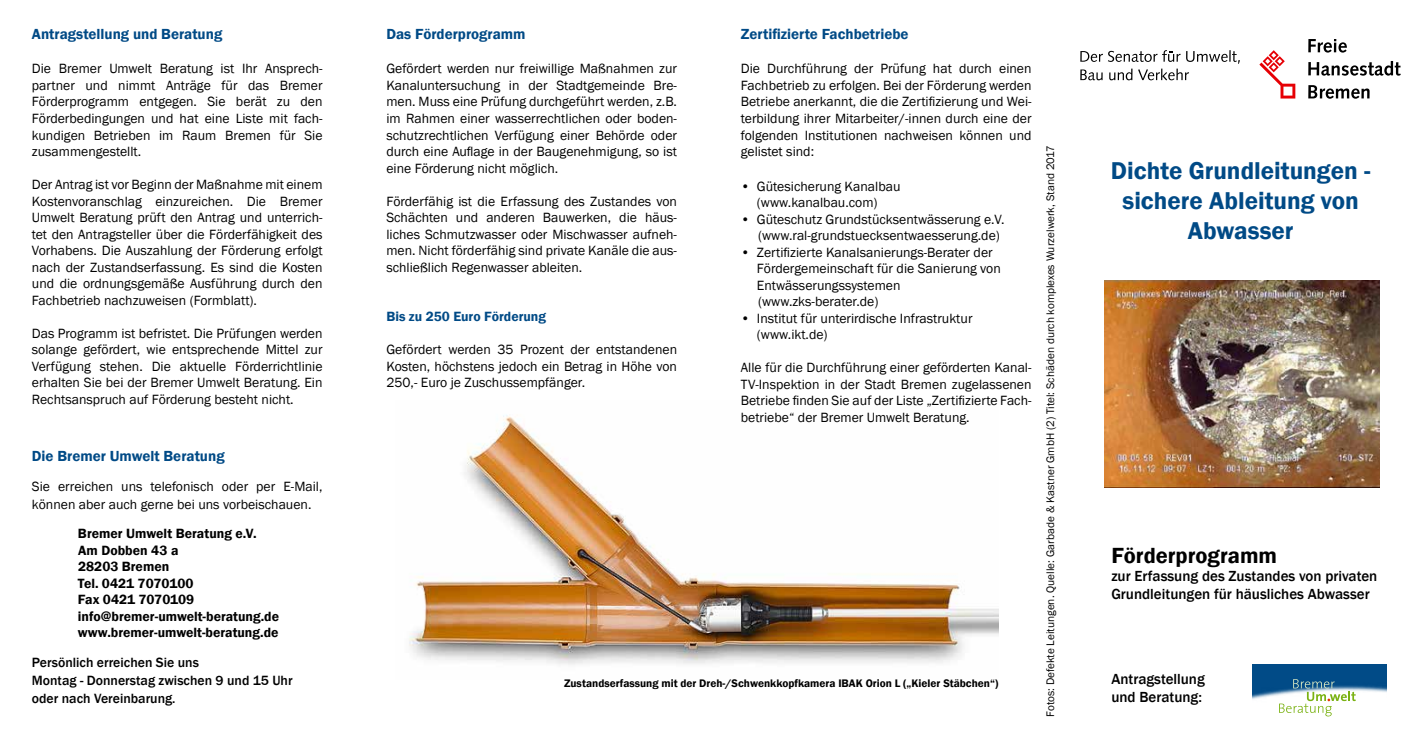
<style>
.page{position:relative;width:1418px;height:745px;background:#fff}
.page>*{position:absolute;margin:0;border:0;box-sizing:border-box;transform-origin:0 0}
.t1{font:600 25px/30px "Franklin Gothic";color:#004a86;text-align:center}
.t2{font:600 22.5px "Franklin Gothic";color:#000}
.t3{font:500 15px/18px "Franklin Gothic";color:#000}
.t4{font:600 15px "Franklin Gothic";color:#004a86}
.t5{font:13.75px/16.5px "Franklin Gothic";color:#000;text-align:justify}
.t6{font:600 13.75px/16.5px "Franklin Gothic";color:#000}
.t7{font:500 13.75px/17.8px "Franklin Gothic";color:#000}
.t8{font:600 13.75px "Franklin Gothic";color:#004a86}
.t9{font:11.25px "Franklin Gothic";color:#000}
.t10{font:600 11.25px "Franklin Gothic";color:#000}
</style>
<div class="page">
<img style="left:409px;top:415px;width:589px;height:250px">
<img style="left:1252px;top:664px;width:133px;height:37px">
<svg style="left:1278px;top:678px;width:77px;height:38px"></svg>
<img style="left:1104px;top:281px;width:274px;height:205px">
<svg style="left:1308px;top:39px;width:38px;height:14px"></svg>
<svg style="left:1308px;top:61px;width:92px;height:15px"></svg>
<svg style="left:1308px;top:85px;width:61px;height:14px"></svg>
<svg style="left:1259px;top:50px;width:36px;height:48px"></svg>
<svg style="left:1080px;top:50px;width:159px;height:30px"></svg>
<p class="t4" style="left:32px;top:25px;width:192px">Antragstellung und Beratung</p>
<p class="t5" style="left:32px;top:61px;width:292px">Die Bremer Umwelt Beratung ist Ihr Ansprech&shy;partner und nimmt Anträge für das Bremer Förderprogramm entgegen. Sie berät zu den Förderbedingungen und hat eine Liste mit fach&shy;kundigen Betrieben im Raum Bremen für Sie zusammengestellt.</p>
<p class="t5" style="left:32px;top:176px;width:292px">Der Antrag ist vor Beginn der Maßnahme mit einem Kostenvoranschlag einzureichen. Die Bremer Umwelt Beratung prüft den Antrag und unterrich&shy;tet den Antragsteller über die Förderfähigkeit des Vorhabens. Die Auszahlung der Förderung erfolgt nach der Zustandserfassung. Es sind die Kosten und die ordnungsgemäße Ausführung durch den Fachbetrieb nachzuweisen (Formblatt).</p>
<p class="t5" style="left:32px;top:325px;width:292px">Das Programm ist befristet. Die Prüfungen werden solange gefördert, wie entsprechende Mittel zur Verfügung stehen. Die aktuelle Förderrichtlinie erhalten Sie bei der Bremer Umwelt Beratung. Ein Rechtsanspruch auf Förderung besteht nicht.</p>
<p class="t4" style="left:32px;top:447px;width:194px">Die Bremer Umwelt Beratung</p>
<p class="t5" style="left:32px;top:478px;width:292px;line-height:17.5px">Sie erreichen uns telefonisch oder per E-Mail, können aber auch gerne bei uns vorbeischauen.</p>
<p class="t6" style="left:78px;top:525px;width:202px">Bremer Umwelt Beratung e.V.<br>Am Dobben 43 a<br>28203 Bremen<br>Tel. 0421 7070100<br>Fax 0421 7070109 info@bremer-umwelt-beratung.de www.bremer-umwelt-beratung.de</p>
<p class="t7" style="left:32px;top:653px;width:262px">Persönlich erreichen Sie uns<br>Montag - Donnerstag zwischen 9 und 15 Uhr oder nach Vereinbarung.</p>
<p class="t4" style="left:386px;top:25px;width:141px">Das Förderprogramm</p>
<p class="t5" style="left:386px;top:61px;width:292px">Gefördert werden nur freiwillige Maßnahmen zur Kanaluntersuchung in der Stadtgemeinde Bre&shy;men. Muss eine Prüfung durchgeführt werden, z.B. im Rahmen einer wasserrechtlichen oder boden&shy;schutzrechtlichen Verfügung einer Behörde oder durch eine Auflage in der Baugenehmigung, so ist eine Förderung nicht möglich.</p>
<p class="t5" style="left:386px;top:193px;width:292px">Förderfähig ist die Erfassung des Zustandes von Schächten und anderen Bauwerken, die häus&shy;liches Schmutzwasser oder Mischwasser aufneh&shy;men. Nicht förderfähig sind private Kanäle die aus&shy;schließlich Regenwasser ableiten.</p>
<p class="t8" style="left:386px;top:308px;width:161px">Bis zu 250 Euro Förderung</p>
<p class="t5" style="left:386px;top:341px;width:292px">Gefördert werden 35 Prozent der entstandenen Kosten, höchstens jedoch ein Betrag in Höhe von 250,- Euro je Zuschussempfänger.</p>
<p class="t4" style="left:741px;top:25px;width:169px">Zertifizierte Fachbetriebe</p>
<p class="t5" style="left:741px;top:61px;width:292px">Die Durchführung der Prüfung hat durch einen Fachbetrieb zu erfolgen. Bei der Förderung werden Betriebe anerkannt, die die Zertifizierung und Wei&shy;terbildung ihrer Mitarbeiter/-innen durch eine der folgenden Institutionen nachweisen können und gelistet sind:</p>
<p class="t5" style="left:741px;top:178px;width:161px;text-align:center">• Gütesicherung Kanalbau (www.kanalbau.com)</p>
<p class="t5" style="left:758px;top:211px;width:248px;text-indent:-17px">• Güteschutz Grundstücksentwässerung e.V. (www.ral-grundstuecksentwaesserung.de)</p>
<p class="t5" style="left:757px;top:244px;width:245px;text-align:left;text-indent:-16px">• Zertifizierte Kanalsanierungs-Berater der Fördergemeinschaft für die Sanierung von Entwässerungssystemen (www.zks-berater.de)</p>
<p class="t5" style="left:757px;top:310px;width:217px;text-indent:-16px">• Institut für unterirdische Infrastruktur (www.ikt.de)</p>
<p class="t5" style="left:741px;top:359px;width:292px">Alle für die Durchführung einer geförderten Kanal-TV-Inspektion in der Stadt Bremen zugelassenen Betriebe finden Sie auf der Liste „Zertifizierte Fach&shy;betriebe“ der Bremer Umwelt Beratung.</p>
<p class="t10" style="left:564px;top:676px;width:436px">Zustandserfassung mit der Dreh-/Schwenkkopfkamera IBAK Orion L („Kieler Stäbchen“)</p>
<p class="t9" style="left:1043px;top:716px;width:572px;rotate:-90deg">Fotos: Defekte Leitungen. Quelle: Garbade &amp; Kastner GmbH (2) Titel: Schäden durch komplexes Wurzelwerk, Stand 2017</p>
<h1 class="t1" style="left:1110px;top:156px;width:261px">Dichte Grundleitungen - sichere Ableitung von<br>Abwasser</h1>
<h2 class="t2" style="left:1111px;top:541px;width:167px">Förderprogramm</h2>
<p class="t3" style="left:1111px;top:566px;width:267px">zur Erfassung des Zustandes von privaten<br>Grundleitungen für häusliches Abwasser</p>
<p class="t3" style="left:1111px;top:669px;width:95px">Antragstellung und Beratung:</p>
</div>
